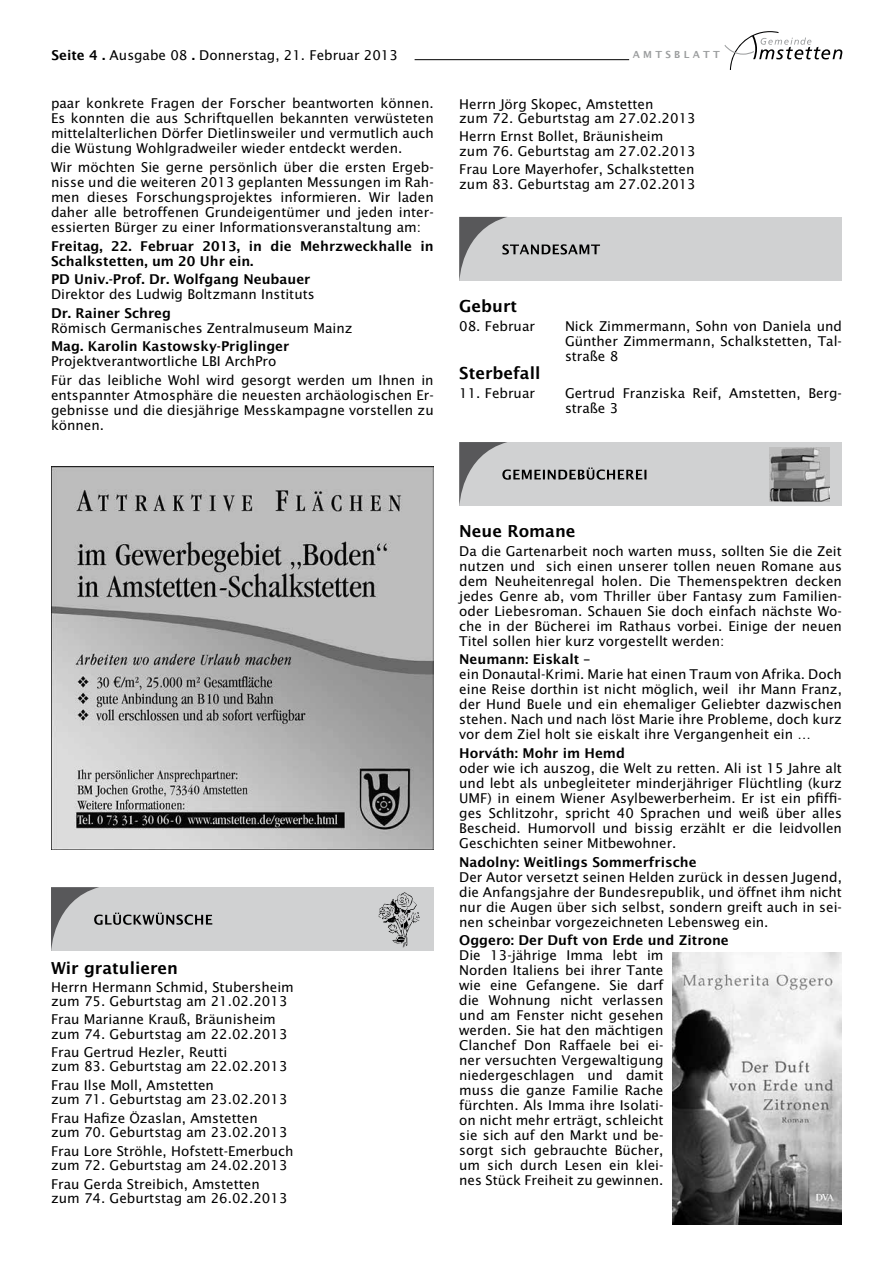
<style>
.page{position:relative;width:893px;height:1263px;background:#fff}
.page>*{position:absolute;margin:0;border:0;box-sizing:border-box;transform-origin:0 0}
.t1{font:16.5px "Lucida Sans Demibold Roman";color:#000}
.t2{font:13.5px/15px "Lucida Sans";color:#000}
.t3{font:13.5px/15px "Lucida Sans Demibold Roman";color:#000}
.t4{font:9.75px "Lucida Sans Demibold Roman";letter-spacing:.34em;color:#9c9e9f}
.s1{font-family:"Lucida Sans Demibold Roman"}
</style>
<div class="page">
<svg style="left:724px;top:31px;width:118px;height:39px"></svg>
<hr style="left:415px;top:59px;width:214px;height:1px;background:#000">
<img style="left:51px;top:467px;width:383px;height:382px">
<div style="left:51px;top:887px;width:383px;height:64px;background:#d0d1d2"></div>
<svg style="left:51px;top:887px;width:161px;height:64px"></svg>
<img style="left:378px;top:893px;width:41px;height:54px">
<div style="left:459px;top:217px;width:383px;height:64px;background:#d0d1d2"></div>
<svg style="left:459px;top:217px;width:141px;height:64px"></svg>
<div style="left:459px;top:442px;width:383px;height:64px;background:#d0d1d2"></div>
<svg style="left:459px;top:442px;width:187px;height:64px"></svg>
<img style="left:769px;top:447px;width:60px;height:54px">
<img style="left:672px;top:952px;width:170px;height:273px">
<p class="t2" style="left:51px;top:48px;width:348px"><span class="s1">Seite 4 .</span> Ausgabe 08 <span class="s1">.</span> Donnerstag, 21. Februar 2013</p>
<p class="t4" style="left:633px;top:48px;width:89px">AMTSBLATT</p>
<p class="t2" style="left:51px;top:96px;width:384px;text-align:justify">paar konkrete Fragen der Forscher beantworten können.<br>Es konnten die aus Schriftquellen bekannten verwüsteten mittelalterlichen Dörfer Dietlinsweiler und vermutlich auch die Wüstung Wohlgradweiler wieder entdeckt werden.</p>
<p class="t2" style="left:51px;top:160px;width:384px;text-align:justify">Wir möchten Sie gerne persönlich über die ersten Ergeb&shy;nisse und die weiteren 2013 geplanten Messungen im Rah&shy;men dieses Forschungsprojektes informieren. Wir laden daher alle betroffenen Grundeigentümer und jeden inter&shy;essierten Bürger zu einer Informationsveranstaltung am:</p>
<p class="t3" style="left:51px;top:238px;width:384px">Freitag, 22. Februar 2013, in die Mehrzweckhalle in<br>Schalkstetten, um 20 Uhr ein.</p>
<p class="t3" style="left:51px;top:272px;width:261px">PD Univ.-Prof. Dr. Wolfgang Neubauer</p>
<p class="t2" style="left:51px;top:287px;width:265px">Direktor des Ludwig Boltzmann Instituts</p>
<p class="t3" style="left:51px;top:305px;width:122px">Dr. Rainer Schreg</p>
<p class="t2" style="left:51px;top:321px;width:303px">Römisch Germanisches Zentralmuseum Mainz</p>
<p class="t3" style="left:51px;top:339px;width:240px">Mag. Karolin Kastowsky-Priglinger</p>
<p class="t2" style="left:51px;top:352px;width:384px;line-height:18.6px">Projektverantwortliche LBI ArchPro<br>Für das leibliche Wohl wird gesorgt werden um Ihnen in</p>
<p class="t2" style="left:51px;top:388px;width:384px;text-align:justify">entspannter Atmosphäre die neuesten archäologischen Er&shy;gebnisse und die diesjährige Messkampagne vorstellen zu können.</p>
<p class="t2" style="left:459px;top:97px;width:238px;line-height:14.2px">Herrn Jörg Skopec, Amstetten<br>zum 72. Geburtstag am 27.02.2013</p>
<p class="t2" style="left:459px;top:129px;width:238px;line-height:14.2px">Herrn Ernst Bollet, Bräunisheim<br>zum 76. Geburtstag am 27.02.2013</p>
<p class="t2" style="left:459px;top:162px;width:238px;line-height:14.2px">Frau Lore Mayerhofer, Schalkstetten zum 83. Geburtstag am 27.02.2013</p>
<p class="t1" style="left:459px;top:297px;width:59px">Geburt</p>
<p class="t2" style="left:459px;top:318px;width:77px">08. Februar</p>
<p class="t2" style="left:565px;top:318px;width:278px;text-align:justify">Nick Zimmermann, Sohn von Daniela und Günther Zimmermann, Schalkstetten, Tal&shy;straße 8</p>
<p class="t1" style="left:459px;top:364px;width:83px">Sterbefall</p>
<p class="t2" style="left:459px;top:385px;width:77px">11. Februar</p>
<p class="t2" style="left:565px;top:385px;width:278px">Gertrud Franziska Reif, Amstetten, Berg&shy;straße 3</p>
<p class="t1" style="left:51px;top:959px;width:129px">Wir gratulieren</p>
<p class="t2" style="left:51px;top:979px;width:244px;line-height:14.2px">Herrn Hermann Schmid, Stubersheim zum 75. Geburtstag am 21.02.2013</p>
<p class="t2" style="left:51px;top:1012px;width:238px;line-height:14.2px">Frau Marianne Krauß, Bräunisheim zum 74. Geburtstag am 22.02.2013</p>
<p class="t2" style="left:51px;top:1045px;width:238px;line-height:14.2px">Frau Gertrud Hezler, Reutti<br>zum 83. Geburtstag am 22.02.2013</p>
<p class="t2" style="left:51px;top:1078px;width:238px;line-height:14.2px">Frau Ilse Moll, Amstetten<br>zum 71. Geburtstag am 23.02.2013</p>
<p class="t2" style="left:51px;top:1111px;width:238px;line-height:14.2px">Frau Hafize Özaslan, Amstetten zum 70. Geburtstag am 23.02.2013</p>
<p class="t2" style="left:51px;top:1144px;width:244px;line-height:14.2px">Frau Lore Ströhle, Hofstett-Emerbuch zum 72. Geburtstag am 24.02.2013</p>
<p class="t2" style="left:51px;top:1177px;width:238px;line-height:14.2px">Frau Gerda Streibich, Amstetten zum 74. Geburtstag am 26.02.2013</p>
<p class="t1" style="left:459px;top:522px;width:118px">Neue Romane</p>
<p class="t2" style="left:459px;top:543px;width:384px;text-align:justify">Da die Gartenarbeit noch warten muss, sollten Sie die Zeit nutzen und sich einen unserer tollen neuen Romane aus dem Neuheitenregal holen. Die Themenspektren decken jedes Genre ab, vom Thriller über Fantasy zum Familien&shy;oder Liebesroman. Schauen Sie doch einfach nächste Wo&shy;che in der Bücherei im Rathaus vorbei. Einige der neuen Titel sollen hier kurz vorgestellt werden:</p>
<p class="t3" style="left:459px;top:652px;width:133px">Neumann: Eiskalt –</p>
<p class="t2" style="left:459px;top:667px;width:384px;text-align:justify">ein Donautal-Krimi. Marie hat einen Traum von Afrika. Doch eine Reise dorthin ist nicht möglich, weil ihr Mann Franz, der Hund Buele und ein ehemaliger Geliebter dazwischen stehen. Nach und nach löst Marie ihre Probleme, doch kurz vor dem Ziel holt sie eiskalt ihre Vergangenheit ein …</p>
<p class="t3" style="left:459px;top:746px;width:167px">Horváth: Mohr im Hemd</p>
<p class="t2" style="left:459px;top:761px;width:384px;text-align:justify">oder wie ich auszog, die Welt zu retten. Ali ist 15 Jahre alt und lebt als unbegleiteter minderjähriger Flüchtling (kurz UMF) in einem Wiener Asylbewerberheim. Er ist ein pfiffi&shy;ges Schlitzohr, spricht 40 Sprachen und weiß über alles Bescheid. Humorvoll und bissig erzählt er die leidvollen Geschichten seiner Mitbewohner.</p>
<p class="t3" style="left:459px;top:854px;width:239px">Nadolny: Weitlings Sommerfrische</p>
<p class="t2" style="left:459px;top:869px;width:384px;text-align:justify">Der Autor versetzt seinen Helden zurück in dessen Jugend, die Anfangsjahre der Bundesrepublik, und öffnet ihm nicht nur die Augen über sich selbst, sondern greift auch in sei&shy;nen scheinbar vorgezeichneten Lebensweg ein.</p>
<p class="t3" style="left:459px;top:933px;width:271px">Oggero: Der Duft von Erde und Zitrone</p>
<p class="t2" style="left:459px;top:948px;width:206px;text-align:justify">Die 13-jährige Imma lebt im Norden Italiens bei ihrer Tante wie eine Gefangene. Sie darf die Wohnung nicht verlassen und am Fenster nicht gesehen werden. Sie hat den mächtigen Clanchef Don Raffaele bei ei&shy;ner versuchten Vergewaltigung niedergeschlagen und damit muss die ganze Familie Rache fürchten. Als Imma ihre Isolati&shy;on nicht mehr erträgt, schleicht sie sich auf den Markt und be&shy;sorgt sich gebrauchte Bücher, um sich durch Lesen ein klei&shy;nes Stück Freiheit zu gewinnen.</p>
</div>
